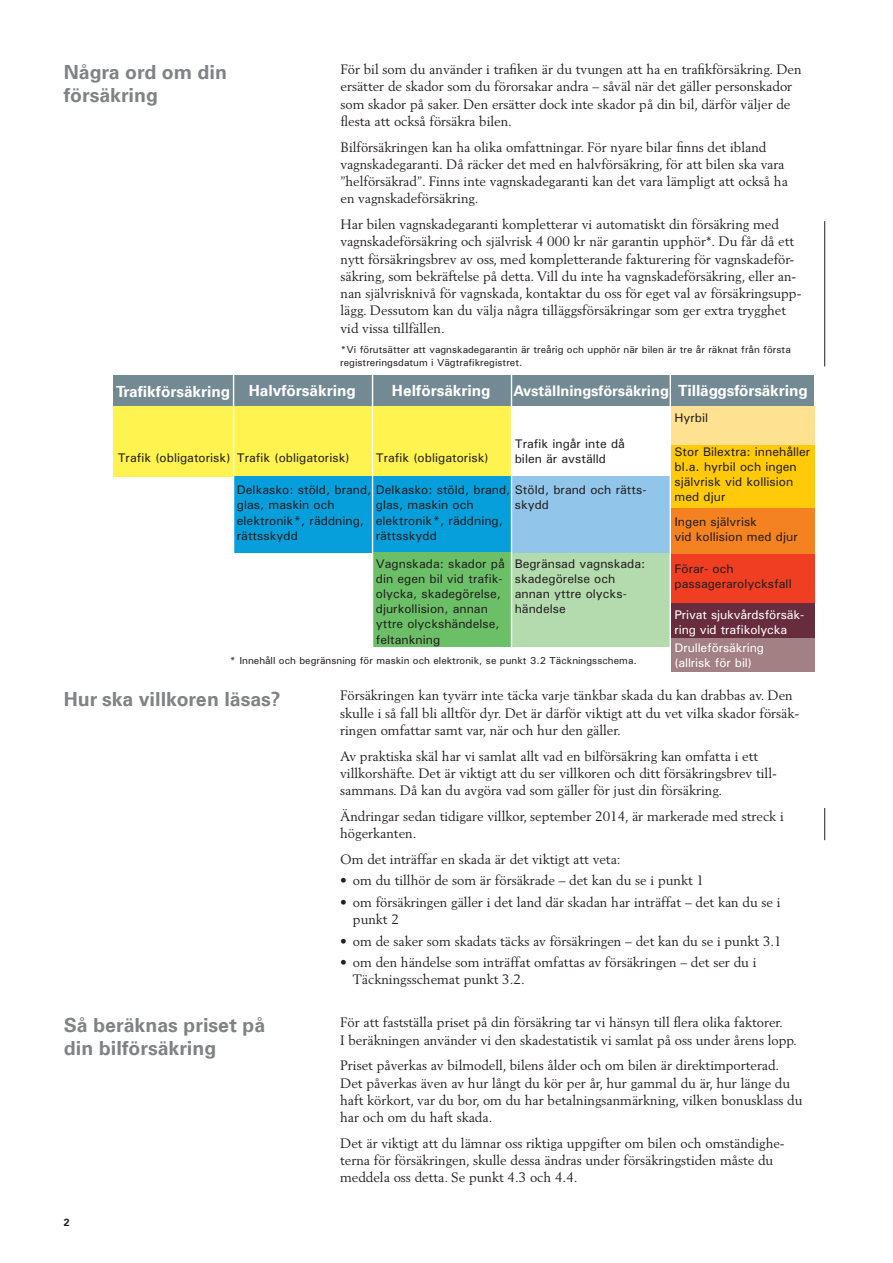
<style>
.page{position:relative;width:893px;height:1263px;background:#fff}
.page>*{position:absolute;margin:0;border:0;box-sizing:border-box;transform-origin:0 0}
.t1{font:700 19.5px/22.5px "Univers S";color:#808285}
.t2{font:700 15.45px "Univers S";color:#fff}
.t3{font:700 14.7px "Univers S";letter-spacing:-.005em;color:#fff}
.t4{font:13.5px/17.2px "Berling";color:#231f20}
.t5{font:12.6px/15.1px "Univers W1 Medium";color:#231f20}
.t6{font:12.6px/15.1px "Univers W1 Medium";letter-spacing:-.01em;color:#fff}
.t7{font:700 10.5px "Univers S";color:#231f20}
.t8{font:10.2px/12.3px "Univers W1 Medium";color:#231f20}
</style>
<div class="page">
<hr style="left:824px;top:808px;width:1px;height:32px;background:#231f20">
<div style="left:510px;top:553px;width:160px;height:94px;background:#b4dbae"></div>
<div style="left:510px;top:476px;width:160px;height:77px;background:#92c5ea"></div>
<div style="left:114px;top:404px;width:398px;height:72px;background:#fff34f"></div>
<div style="left:234px;top:476px;width:278px;height:77px;background:#069edb"></div>
<div style="left:372px;top:553px;width:140px;height:94px;background:#6bc067"></div>
<div style="left:114px;top:375px;width:700px;height:30px;background:#738a95"></div>
<hr style="left:233px;top:371px;width:1px;height:186px;background:#fff">
<hr style="left:372px;top:371px;width:1px;height:282px;background:#fff">
<hr style="left:511px;top:373px;width:1px;height:279px;background:#fff">
<hr style="left:670px;top:373px;width:1px;height:305px;background:#fff">
<div style="left:671px;top:602px;width:144px;height:37px;background:#672c3e"></div>
<div style="left:671px;top:638px;width:144px;height:34px;background:#a38084"></div>
<div style="left:671px;top:406px;width:144px;height:102px;background:#feca0a"></div>
<div style="left:671px;top:406px;width:144px;height:38px;background:#ffe192"></div>
<div style="left:671px;top:508px;width:144px;height:47px;background:#f58220"></div>
<div style="left:671px;top:555px;width:144px;height:48px;background:#ef3e22"></div>
<hr style="left:824px;top:221px;width:1px;height:145px;background:#231f20">
<h1 class="t1" style="left:64px;top:61px;width:165px">Några ord om din försäkring</h1>
<p class="t4" style="left:341px;top:61px;width:463px">För bil som du använder i trafiken är du tvungen att ha en trafikförsäkring. Den ersätter de skador som du förorsakar andra – såväl när det gäller personskador som skador på saker. Den ersätter dock inte skador på din bil, därför väljer de flesta att också försäkra bilen.</p>
<p class="t4" style="left:341px;top:138px;width:449px">Bilförsäkringen kan ha olika omfattningar. För nyare bilar finns det ibland vagnskadegaranti. Då räcker det med en halvförsäkring, för att bilen ska vara ”helförsäkrad”. Finns inte vagnskadegaranti kan det vara lämpligt att också ha en vagnskadeförsäkring.</p>
<p class="t4" style="left:341px;top:216px;width:462px">Har bilen vagnskadegaranti kompletterar vi automatiskt din försäkring med vagnskadeförsäkring och självrisk 4 000 kr när garantin upphör*. Du får då ett nytt försäkringsbrev av oss, med kompletterande fakturering för vagnskadeför&shy;säkring, som bekräftelse på detta. Vill du inte ha vagnskadeförsäkring, eller an&shy;nan självrisknivå för vagnskada, kontaktar du oss för eget val av försäkringsupp&shy;lägg. Dessutom kan du välja några tilläggsförsäkringar som ger extra trygghet vid vissa tillfällen.</p>
<p class="t8" style="left:340px;top:343px;width:452px">*Vi förutsätter att vagnskadegarantin är treårig och upphör när bilen är tre år räknat från första registreringsdatum i Vägtrafikregistret.</p>
<p class="t2" style="left:116px;top:382px;width:241px">Trafikförsäkring Halvförsäkring</p>
<p class="t2" style="left:392px;top:382px;width:100px">Helförsäkring</p>
<p class="t2" style="left:678px;top:382px;width:131px">Tilläggsförsäkring</p>
<p class="t3" style="left:513px;top:382px;width:157px">Avställningsförsäkring</p>
<p class="t5" style="left:118px;top:450px;width:233px">Trafik (obligatorisk) Trafik (obligatorisk)</p>
<p class="t5" style="left:376px;top:450px;width:114px">Trafik (obligatorisk)</p>
<p class="t5" style="left:515px;top:436px;width:112px">Trafik ingår inte då bilen är avställd</p>
<p class="t5" style="left:376px;top:482px;width:272px;text-indent:-139px">Delkasko: stöld, brand, Delkasko: stöld, brand, Stöld, brand och rätts&shy;glas, maskin och<br>elektronik*, räddning,<br>rättsskydd</p>
<p class="t5" style="left:237px;top:497px;width:129px">glas, maskin och elektronik*, räddning, rättsskydd</p>
<p class="t5" style="left:515px;top:497px;width:36px">skydd</p>
<p class="t5" style="left:376px;top:556px;width:131px">Vagnskada: skador på din egen bil vid trafik&shy;olycka, skadegörelse, djurkollision, annan yttre olyckshändelse, feltankning</p>
<p class="t5" style="left:515px;top:556px;width:132px">Begränsad vagnskada: skadegörelse och annan yttre olycks&shy;händelse</p>
<p class="t8" style="left:230px;top:655px;width:409px">* Innehåll och begränsning för maskin och elektronik, se punkt 3.2 Täckningsschema.</p>
<p class="t5" style="left:674px;top:409px;width:35px">Hyrbil</p>
<p class="t5" style="left:674px;top:444px;width:137px">Stor Bilextra: innehåller bl.a. hyrbil och ingen självrisk vid kollision med djur</p>
<p class="t5" style="left:674px;top:513px;width:125px">Ingen självrisk<br>vid kollision med djur</p>
<p class="t5" style="left:674px;top:560px;width:119px">Förar- och passagerarolycksfall</p>
<p class="t6" style="left:674px;top:606px;width:131px">Privat sjukvårdsförsäk&shy;ring vid trafikolycka</p>
<p class="t6" style="left:674px;top:640px;width:91px">Drulleförsäkring (allrisk för bil)</p>
<h1 class="t1" style="left:64px;top:687px;width:218px">Hur ska villkoren läsas?</h1>
<h1 class="t1" style="left:64px;top:1014px;width:203px">Så beräknas priset på din bilförsäkring</h1>
<p class="t7" style="left:64px;top:1216px;width:7px">2</p>
<p class="t4" style="left:340px;top:687px;width:461px">Försäkringen kan tyvärr inte täcka varje tänkbar skada du kan drabbas av. Den skulle i så fall bli alltför dyr. Det är därför viktigt att du vet vilka skador försäk&shy;ringen omfattar samt var, när och hur den gäller.</p>
<p class="t4" style="left:340px;top:747px;width:437px">Av praktiska skäl har vi samlat allt vad en bilförsäkring kan omfatta i ett villkorshäfte. Det är viktigt att du ser villkoren och ditt försäkringsbrev till&shy;sammans. Då kan du avgöra vad som gäller för just din försäkring.</p>
<p class="t4" style="left:340px;top:807px;width:445px">Ändringar sedan tidigare villkor, september 2014, är markerade med streck i högerkanten.</p>
<p class="t4" style="left:340px;top:850px;width:282px">Om det inträffar en skada är det viktigt att veta:</p>
<p class="t4" style="left:340px;top:872px;width:365px">• om du tillhör de som är försäkrade – det kan du se i punkt 1</p>
<p class="t4" style="left:353px;top:893px;width:429px;text-indent:-13px">• om försäkringen gäller i det land där skadan har inträffat – det kan du se i punkt 2</p>
<p class="t4" style="left:340px;top:932px;width:443px">• om de saker som skadats täcks av försäkringen – det kan du se i punkt 3.1</p>
<p class="t4" style="left:353px;top:954px;width:405px;text-indent:-13px">• om den händelse som inträffat omfattas av försäkringen – det ser du i<br>Täckningsschemat punkt 3.2.</p>
<p class="t4" style="left:340px;top:1014px;width:458px">För att fastställa priset på din försäkring tar vi hänsyn till flera olika faktorer.<br>I beräkningen använder vi den skadestatistik vi samlat på oss under årens lopp.</p>
<p class="t4" style="left:340px;top:1057px;width:464px">Priset påverkas av bilmodell, bilens ålder och om bilen är direktimporterad.<br>Det påverkas även av hur långt du kör per år, hur gammal du är, hur länge du haft körkort, var du bor, om du har betalningsanmärkning, vilken bonusklass du har och om du haft skada.</p>
<p class="t4" style="left:340px;top:1134px;width:446px">Det är viktigt att du lämnar oss riktiga uppgifter om bilen och omständighe&shy;terna för försäkringen, skulle dessa ändras under försäkringstiden måste du meddela oss detta. Se punkt 4.3 och 4.4.</p>
</div>
